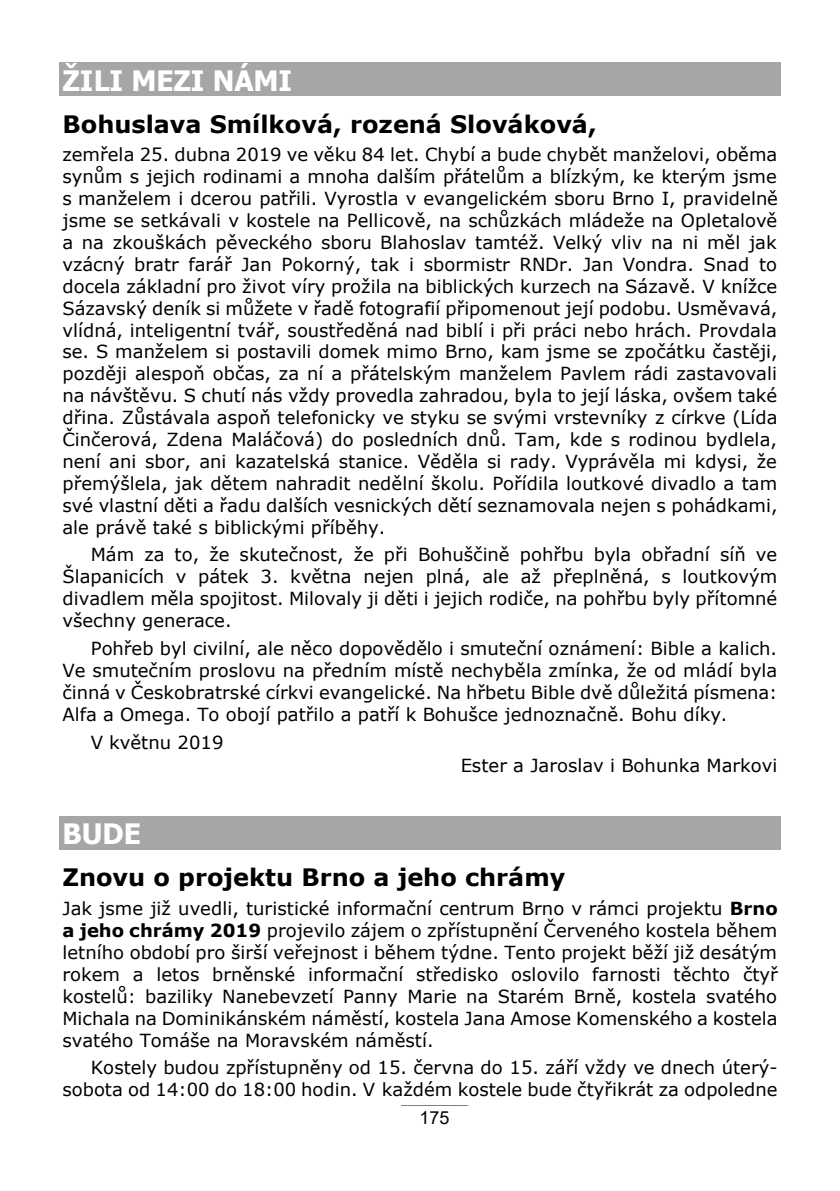
<style>
.page{position:relative;width:840px;height:1191px;background:#fff}
.page>*{position:absolute;margin:0;border:0;box-sizing:border-box;transform-origin:0 0}
.t1{font:700 28px "Tahoma";color:#fff}
.t2{font:700 24px "Verdana";color:#000}
.t3{font:18px/21.8px "Verdana";color:#000;text-align:justify}
.t4{font:18px "Arial";color:#000}
.s1{font-weight:700}
</style>
<div class="page">
<hr style="left:401px;top:1104px;width:66px;height:1px;background:#7f7f7f">
<div style="left:60px;top:62px;width:720px;height:34px;background:#a6a6a6"></div>
<div style="left:60px;top:816px;width:720px;height:34px;background:#a6a6a6"></div>
<p class="t1" style="left:62px;top:61px;width:231px">ŽILI MEZI NÁMI</p>
<p class="t2" style="left:62px;top:107px;width:535px">Bohuslava Smílková, rozená Slováková,</p>
<p class="t3" style="left:62px;top:144px;width:716px">zemřela 25. dubna 2019 ve věku 84 let. Chybí a bude chybět manželovi, oběma synům s jejich rodinami a mnoha dalším přátelům a blízkým, ke kterým jsme s manželem i dcerou patřili. Vyrostla v evangelickém sboru Brno I, pravidelně jsme se setkávali v kostele na Pellicově, na schůzkách mládeže na Opletalově a na zkouškách pěveckého sboru Blahoslav tamtéž. Velký vliv na ni měl jak vzácný bratr farář Jan Pokorný, tak i sbormistr RNDr. Jan Vondra. Snad to docela základní pro život víry prožila na biblických kurzech na Sázavě. V knížce Sázavský deník si můžete v řadě fotografií připomenout její podobu. Usměvavá, vlídná, inteligentní tvář, soustředěná nad biblí i při práci nebo hrách. Provdala se. S manželem si postavili domek mimo Brno, kam jsme se zpočátku častěji, později alespoň občas, za ní a přátelským manželem Pavlem rádi zastavovali na návštěvu. S chutí nás vždy provedla zahradou, byla to její láska, ovšem také dřina. Zůstávala aspoň telefonicky ve styku se svými vrstevníky z církve (Lída Činčerová, Zdena Maláčová) do posledních dnů. Tam, kde s rodinou bydlela, není ani sbor, ani kazatelská stanice. Věděla si rady. Vyprávěla mi kdysi, že přemýšlela, jak dětem nahradit nedělní školu. Pořídila loutkové divadlo a tam své vlastní děti a řadu dalších vesnických dětí seznamovala nejen s pohádkami, ale právě také s biblickými příběhy.</p>
<p class="t3" style="left:62px;top:543px;width:716px;text-indent:28px">Mám za to, že skutečnost, že při Bohuščině pohřbu byla obřadní síň ve Šlapanicích v pátek 3. května nejen plná, ale až přeplněná, s loutkovým divadlem měla spojitost. Milovaly ji děti i jejich rodiče, na pohřbu byly přítomné všechny generace.</p>
<p class="t3" style="left:62px;top:637px;width:716px;text-indent:28px">Pohřeb byl civilní, ale něco dopovědělo i smuteční oznámení: Bible a kalich.<br>Ve smutečním proslovu na předním místě nechyběla zmínka, že od mládí byla činná v Českobratrské církvi evangelické. Na hřbetu Bible dvě důležitá písmena:<br>Alfa a Omega. To obojí patřilo a patří k Bohušce jednoznačně. Bohu díky.</p>
<p class="t3" style="left:91px;top:731px;width:134px">V květnu 2019</p>
<p class="t3" style="left:460px;top:754px;width:318px">Ester a Jaroslav i Bohunka Markovi</p>
<p class="t1" style="left:62px;top:814px;width:80px">BUDE</p>
<p class="t2" style="left:62px;top:860px;width:504px">Znovu o projektu Brno a jeho chrámy</p>
<p class="t3" style="left:62px;top:897px;width:716px">Jak jsme již uvedli, turistické informační centrum Brno v rámci projektu <span class="s1">Brno a jeho chrámy 2019</span> projevilo zájem o zpřístupnění Červeného kostela během letního období pro širší veřejnost i během týdne. Tento projekt běží již desátým rokem a letos brněnské informační středisko oslovilo farnosti těchto čtyř kostelů: baziliky Nanebevzetí Panny Marie na Starém Brně, kostela svatého Michala na Dominikánském náměstí, kostela Jana Amose Komenského a kostela svatého Tomáše na Moravském náměstí.</p>
<p class="t3" style="left:62px;top:1056px;width:716px;text-align:right">Kostely budou zpřístupněny od 15. června do 15. září vždy ve dnech úterý&shy;sobota od 14:00 do 18:00 hodin. V každém kostele bude čtyřikrát za odpoledne</p>
<p class="t4" style="left:419px;top:1105px;width:32px">175</p>
</div>
